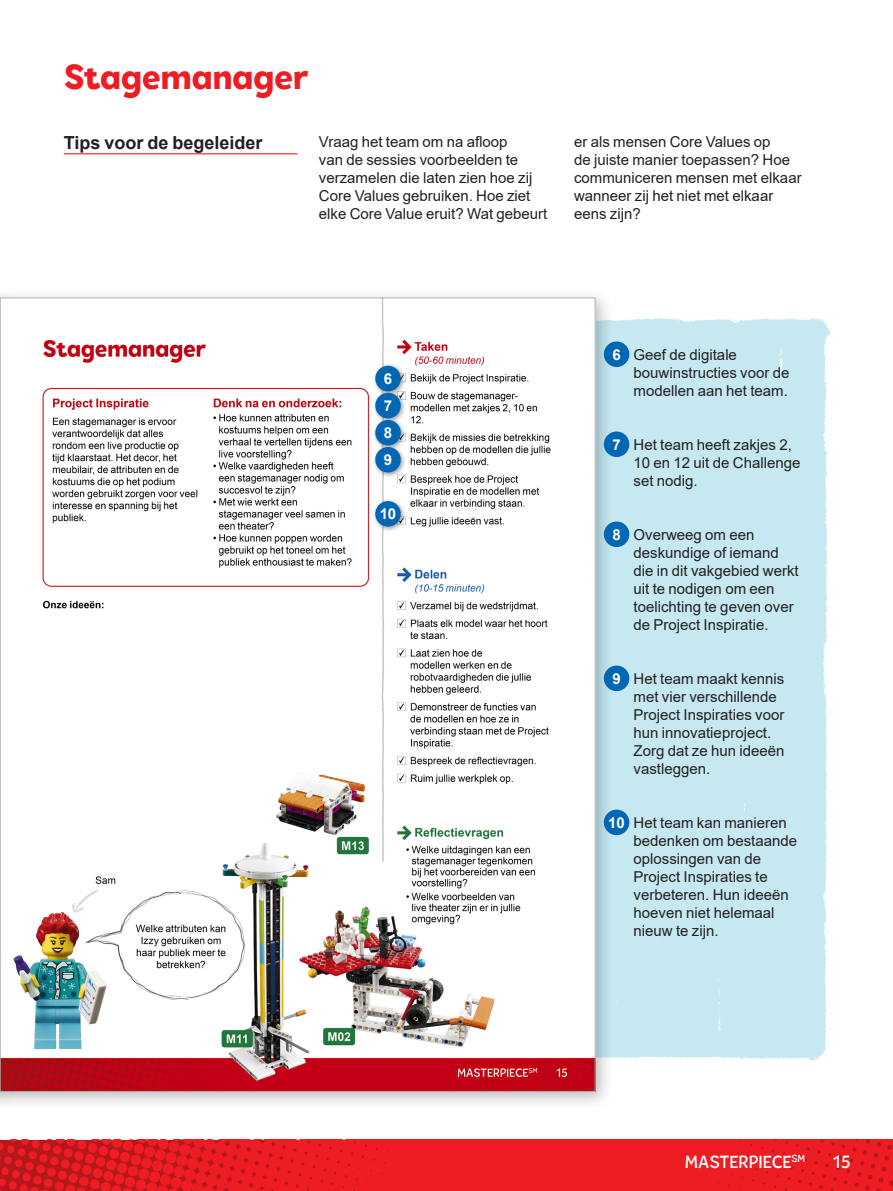
<style>
.page{position:relative;width:893px;height:1191px;background:#fff}
.page>*{position:absolute;margin:0;border:0;box-sizing:border-box;transform-origin:0 0}
.Header_24{font:800 36px "Tobi Pro";letter-spacing:.005em;color:#ee1d23}
.Subheader_12_Rule_below{font:700 18px "Arial";color:#231f20}
.t1{font:500 18px "Tobi Pro";color:#fff}
.Basic_Body_10{font:15px/18px "Arial";color:#231f20}
.t2{font:700 15px "Arial";color:#fff}
</style>
<div class="page">
<div style="left:614px;top:318px;width:215px;height:743px;background:#c5e8f1"></div>
<img style="left:0;top:1139px;width:507px;height:52px">
<div style="left:507px;top:1139px;width:386px;height:52px;background:#ee1d23"></div>
<div style="left:0;top:288px;width:614px;height:822px;background:#231f20;opacity:.3"></div>
<img style="left:2px;top:300px;width:591px;height:789px">
<div style="left:372px;top:362px;width:35px;height:35px;background:#231f20;opacity:.45"></div>
<div style="left:375px;top:366px;width:26px;height:25px;background:#0166b3;border-radius:50%"></div>
<div style="left:372px;top:390px;width:35px;height:34px;background:#231f20;opacity:.45"></div>
<div style="left:375px;top:393px;width:26px;height:25px;background:#0166b3;border-radius:50%"></div>
<div style="left:372px;top:417px;width:35px;height:34px;background:#231f20;opacity:.45"></div>
<div style="left:375px;top:420px;width:26px;height:25px;background:#0166b3;border-radius:50%"></div>
<div style="left:372px;top:444px;width:35px;height:34px;background:#231f20;opacity:.45"></div>
<div style="left:375px;top:447px;width:26px;height:25px;background:#0166b3;border-radius:50%"></div>
<div style="left:372px;top:498px;width:35px;height:34px;background:#231f20;opacity:.45"></div>
<div style="left:375px;top:501px;width:26px;height:25px;background:#0166b3;border-radius:50%"></div>
<hr style="left:64px;top:153px;width:234px;height:1px;background:#ee1d23">
<div style="left:604px;top:341px;width:25px;height:26px;background:#0166b3;border-radius:50%"></div>
<div style="left:604px;top:431px;width:25px;height:26px;background:#0166b3;border-radius:50%"></div>
<div style="left:604px;top:521px;width:25px;height:26px;background:#0166b3;border-radius:50%"></div>
<div style="left:604px;top:665px;width:25px;height:26px;background:#0166b3;border-radius:50%"></div>
<div style="left:604px;top:809px;width:25px;height:26px;background:#0166b3;border-radius:50%"></div>
<p class="Header_24" style="left:64px;top:53px;width:246px">Stagemanager</p>
<p class="Subheader_12_Rule_below" style="left:64px;top:130px;width:200px">Tips voor de begeleider</p>
<p class="Basic_Body_10" style="left:319px;top:132px;width:230px">Vraag het team om na afloop<br>van de sessies voorbeelden te verzamelen die laten zien hoe zij<br>Core Values gebruiken. Hoe ziet elke Core Value eruit? Wat gebeurt</p>
<p class="Basic_Body_10" style="left:574px;top:132px;width:229px">er als mensen Core Values op<br>de juiste manier toepassen? Hoe communiceren mensen met elkaar wanneer zij het niet met elkaar eens zijn?</p>
<p class="t2" style="left:384px;top:368px;width:10px">6</p>
<p class="t2" style="left:384px;top:395px;width:10px">7</p>
<p class="t2" style="left:384px;top:422px;width:10px">8</p>
<p class="t2" style="left:384px;top:449px;width:10px">9</p>
<p class="t2" style="left:380px;top:503px;width:18px">10</p>
<p class="t2" style="left:612px;top:344px;width:10px">6</p>
<p class="Basic_Body_10" style="left:634px;top:345px;width:157px">Geef de digitale bouwinstructies voor de modellen aan het team.</p>
<p class="t2" style="left:612px;top:434px;width:10px">7</p>
<p class="t2" style="left:612px;top:524px;width:10px">8</p>
<p class="Basic_Body_10" style="left:634px;top:435px;width:168px">Het team heeft zakjes 2,<br>10 en 12 uit de Challenge set nodig.</p>
<p class="Basic_Body_10" style="left:634px;top:525px;width:167px">Overweeg om een deskundige of iemand die in dit vakgebied werkt uit te nodigen om een toelichting te geven over de Project Inspiratie.</p>
<p class="t2" style="left:612px;top:668px;width:10px">9</p>
<p class="Basic_Body_10" style="left:634px;top:669px;width:152px">Het team maakt kennis met vier verschillende<br>Project Inspiraties voor hun innovatieproject.<br>Zorg dat ze hun ideeën vastleggen.</p>
<p class="t2" style="left:608px;top:812px;width:18px">10</p>
<p class="Basic_Body_10" style="left:634px;top:813px;width:165px">Het team kan manieren bedenken om bestaande oplossingen van de<br>Project Inspiraties te verbeteren. Hun ideeën hoeven niet helemaal nieuw te zijn.</p>
<p class="t1" style="left:685px;top:1150px;width:122px">MASTERPIECE<sup>SM</sup></p>
<p class="t1" style="left:833px;top:1150px;width:19px">15</p>
</div>
